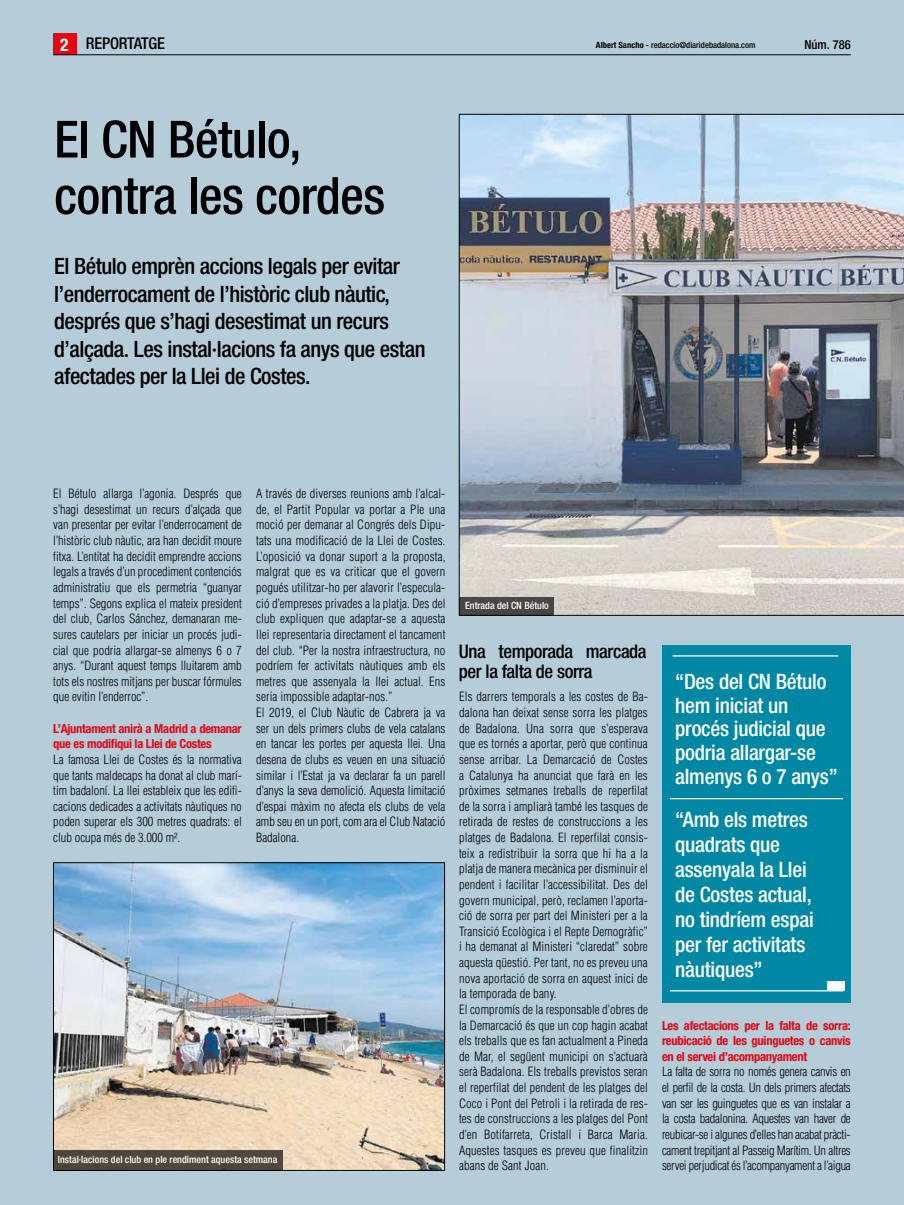
<style>
.page{position:relative;width:904px;height:1205px;background:#b5ccd9}
.page>*{position:absolute;margin:0;border:0;box-sizing:border-box;transform-origin:0 0}
.t1{font:500 condensed 51.25px/56.2px "Helvetica Neue";letter-spacing:-.01em;color:#000}
.t2{font:500 condensed 22.5px/27.5px "Helvetica Neue";letter-spacing:-.02em;color:#000}
.t3{font:500 condensed 21.25px/25px "Helvetica Neue";letter-spacing:-.01em;color:#fff}
.t4{font:500 condensed 18.75px/20px "Helvetica Neue";letter-spacing:-.02em;color:#000}
.t5{font:500 condensed 16.25px "Helvetica Neue";letter-spacing:-.01em;color:#000}
.t6{font:300 condensed 12.5px/15.6px "Helvetica";letter-spacing:.01em;color:#000;text-align:justify}
.t7{font:700 condensed 12.5px/15.6px "Helvetica Neue";letter-spacing:-.02em;color:#e30613}
.t8{font:500 condensed 12.5px "Helvetica Neue";color:#000}
.t9{font:500 condensed 10px "Helvetica Neue";color:#fff}
.t10{font:500 condensed 8.62px "Helvetica Neue";color:#000}
.s1{font-weight:700;font-size:17.5px;color:#fff}
.s2{font-weight:700}
</style>
<div class="page">
<div style="left:53px;top:34px;width:24px;height:21px;background:#e30613"></div>
<hr style="left:53px;top:54px;width:797px;height:1px;background:#000">
<img style="left:459px;top:114px;width:445px;height:502px">
<img style="left:55px;top:864px;width:388px;height:304px">
<div style="left:662px;top:645px;width:188px;height:358px;background:#0087a3"></div>
<hr style="left:672px;top:655px;width:166px;height:1px;background:#fff">
<hr style="left:670px;top:990px;width:173px;height:1px;background:#fff">
<div style="left:827px;top:981px;width:17px;height:10px;background:#fff"></div>
<div style="left:459px;top:597px;width:95px;height:19px;background:#474643"></div>
<div style="left:53px;top:1150px;width:229px;height:20px;background:#4f473e"></div>
<hr style="left:670px;top:798px;width:173px;height:1px;background:#fff">
<h3 class="t5" style="left:60px;top:34px;width:106px"><span class="s1">2</span> REPORTATGE</h3>
<p class="t10" style="left:596px;top:40px;width:161px"><span class="s2">Albert Sancho -</span> redaccio@diaridebadalona.com</p>
<p class="t8" style="left:804px;top:37px;width:48px">Núm. 786</p>
<h1 class="t1" style="left:54px;top:111px;width:332px">El CN Bétulo, contra les cordes</h1>
<h2 class="t2" style="left:54px;top:252px;width:373px">El Bétulo emprèn accions legals per evitar l’enderrocament de l’històric club nàutic, després que s’hagi desestimat un recurs d’alçada. Les instal·lacions fa anys que estan afectades per la Llei de Costes.</h2>
<p class="t6" style="left:53px;top:486px;width:190px">El Bétulo allarga l’agonia. Després que s’hagi desestimat un recurs d’alçada que van presentar per evitar l’enderrocament de l’històric club nàutic, ara han decidit moure fitxa. L’entitat ha decidit emprendre accions legals a través d’un procediment contenciós administratiu que els permetria “guanyar temps”. Segons explica el mateix president del club, Carlos Sánchez, demanaran me&shy;sures cautelars per iniciar un procés judi&shy;cial que podria allargar-se almenys 6 o 7 anys. “Durant aquest temps lluitarem amb tots els nostres mitjans per buscar fórmules que evitin l’enderroc”.</p>
<p class="t7" style="left:53px;top:720px;width:190px">L’Ajuntament anirà a Madrid a demanar que es modifiqui la Llei de Costes</p>
<p class="t6" style="left:53px;top:751px;width:190px">La famosa Llei de Costes és la normativa que tants maldecaps ha donat al club marí&shy;tim badaloní. La llei estableix que les edifi&shy;cacions dedicades a activitats nàutiques no poden superar els 300 metres quadrats: el club ocupa més de 3.000 m².</p>
<p class="t6" style="left:256px;top:486px;width:191px;text-align:left">A través de diverses reunions amb l’alcal&shy;de, el Partit Popular va portar a Ple una moció per demanar al Congrés dels Dipu&shy;tats una modificació de la Llei de Costes.<br>L’oposició va donar suport a la proposta, malgrat que es va criticar que el govern pogués utilitzar-ho per afavorir l’especula&shy;ció d’empreses privades a la platja. Des del club expliquen que adaptar-se a aquesta llei representaria directament el tancament del club. “Per la nostra infraestructura, no podríem fer activitats nàutiques amb els metres que assenyala la llei actual. Ens seria impossible adaptar-nos.”<br>El 2019, el Club Nàutic de Cabrera ja va ser un dels primers clubs de vela catalans en tancar les portes per aquesta llei. Una desena de clubs es veuen en una situació similar i l’Estat ja va declarar fa un parell d’anys la seva demolició. Aquesta limitació d’espai màxim no afecta els clubs de vela amb seu en un port, com ara el Club Natació Badalona.</p>
<p class="t9" style="left:58px;top:1153px;width:221px">Instal·lacions del club en ple rendiment aquesta setmana</p>
<p class="t9" style="left:465px;top:599px;width:85px">Entrada del CN Bétulo</p>
<h3 class="t4" style="left:459px;top:641px;width:189px">Una temporada marcada per la falta de sorra</h3>
<p class="t6" style="left:459px;top:689px;width:190px;text-align:left">Els darrers temporals a les costes de Ba&shy;dalona han deixat sense sorra les platges de Badalona. Una sorra que s’esperava que es tornés a aportar, però que continua sense arribar. La Demarcació de Costes a Catalunya ha anunciat que farà en les pròximes setmanes treballs de reperfilat de la sorra i ampliarà també les tasques de retirada de restes de construccions a les platges de Badalona. El reperfilat consis&shy;teix a redistribuir la sorra que hi ha a la platja de manera mecànica per disminuir el pendent i facilitar l’accessibilitat. Des del govern municipal, però, reclamen l’aporta&shy;ció de sorra per part del Ministeri per a la Transició Ecològica i el Repte Demogràfic” i ha demanat al Ministeri “claredat” sobre aquesta qüestió. Per tant, no es preveu una nova aportació de sorra en aquest inici de la temporada de bany.<br>El compromís de la responsable d’obres de la Demarcació és que un cop hagin acabat els treballs que es fan actualment a Pineda de Mar, el següent municipi on s’actuarà serà Badalona. Els treballs previstos seran el reperfilat del pendent de les platges del Coco i Pont del Petroli i la retirada de res&shy;tes de construccions a les platges del Pont d’en Botifarreta, Cristall i Barca Maria.<br>Aquestes tasques es preveu que finalitzin abans de Sant Joan.</p>
<h3 class="t3" style="left:675px;top:669px;width:164px;line-height:23.8px">“Des del CN Bétulo hem iniciat un procés judicial que podria allargar-se almenys 6 o 7 anys”</h3>
<h3 class="t3" style="left:675px;top:807px;width:140px">“Amb els metres quadrats que assenyala la Llei de Costes actual, no tindríem espai per fer activitats nàutiques”</h3>
<p class="t7" style="left:662px;top:1017px;width:190px;text-align:justify">Les afectacions per la falta de sorra: reubicació de les guinguetes o canvis en el servei d’acompanyament</p>
<p class="t6" style="left:662px;top:1064px;width:190px">La falta de sorra no només genera canvis en el perfil de la costa. Un dels primers afectats van ser les guinguetes que es van instalar a la costa badalonina. Aquestes van haver de reubicar-se i algunes d’elles han acabat pràcti&shy;cament trepitjant al Passeig Marítim. Un altres servei perjudicat és l’acompanyament a l’aigua</p>
</div>
